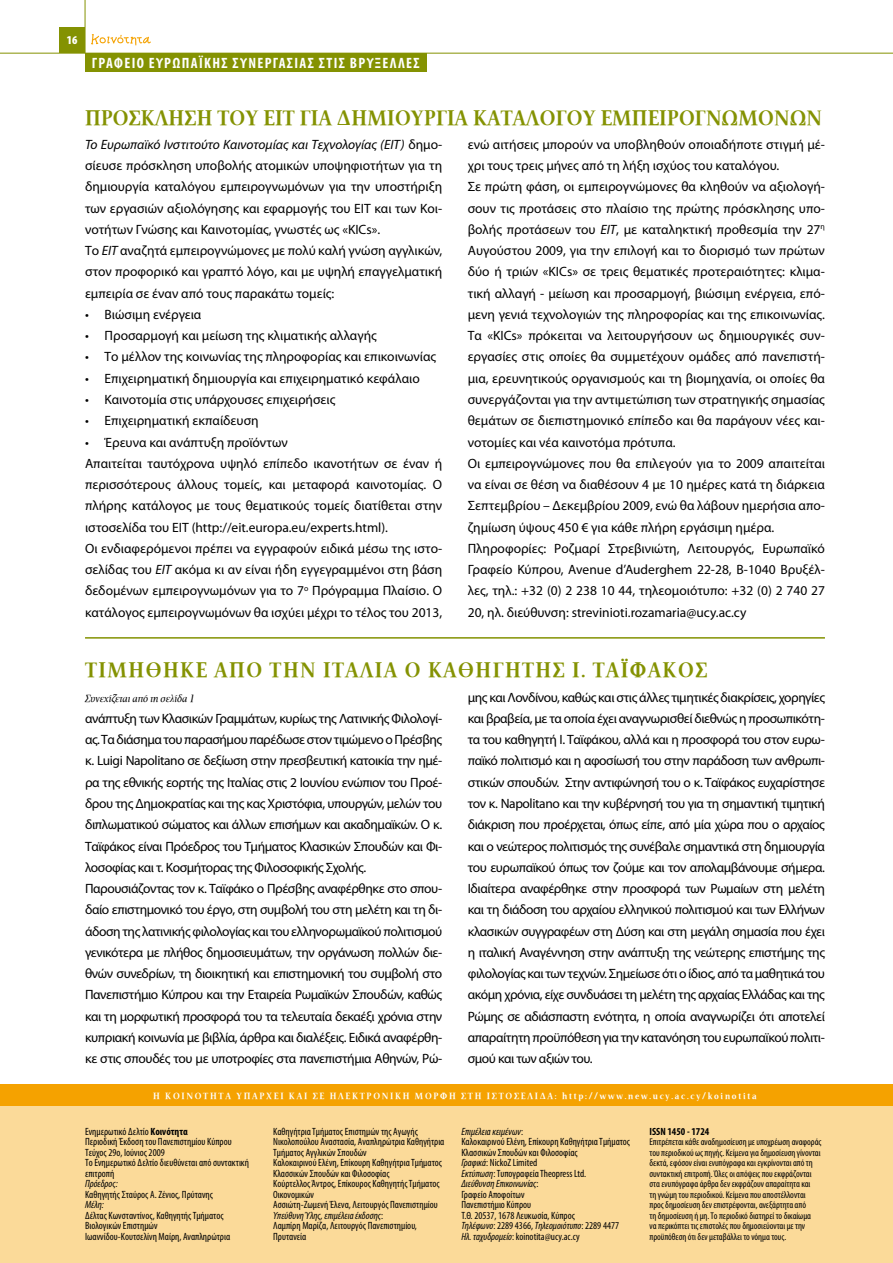
<style>
.page{position:relative;width:893px;height:1263px;background:#fff}
.page>*{position:absolute;margin:0;border:0;box-sizing:border-box;transform-origin:0 0}
.t1{font:700 21px "PF Document";letter-spacing:.07em;color:#849202}
.t2{font:700 condensed 15px "Myriad Pro";letter-spacing:.09em;color:#fff}
.t3{font:13.5px/21.3px "Myriad Pro";letter-spacing:-.005em;color:#000}
.t4{font:13.5px/21.3px "Myriad Pro";letter-spacing:-.03em;color:#000}
.t5{font:900 condensed 12px "Myriad Pro";color:#fff}
.t6{font:condensed 10.5px/10.5px "Myriad Pro";color:#000}
.t7{font:italic 10.5px "PF Document";color:#000}
.t8{font:italic condensed 10.5px "Myriad Pro";color:#000}
.t9{font:700 condensed 10.5px "Myriad Pro";color:#000}
.t10{font:condensed 9.75px/10.5px "Myriad Pro";letter-spacing:-.005em;color:#000}
.t11{font:700 9px "PF Document";letter-spacing:.19em;color:#fff}
.s1{font-style:italic}
.s2{font-weight:700}
</style>
<div class="page">
<hr style="left:0;top:53px;width:893px;height:1px;background:#849202">
<hr style="left:85px;top:0;width:1px;height:53px;background:#849202">
<div style="left:60px;top:27px;width:25px;height:26px;background:#849202"></div>
<svg style="left:91px;top:34px;width:60px;height:11px"></svg>
<div style="left:0;top:1096px;width:893px;height:167px;background:#fbda99"></div>
<div style="left:0;top:1084px;width:893px;height:22px;background:#f5a200"></div>
<div style="left:85px;top:53px;width:341px;height:18px;background:#849202"></div>
<hr style="left:85px;top:637px;width:740px;height:2px;background:#849202">
<p class="t5" style="left:67px;top:33px;width:12px">16</p>
<p class="t2" style="left:92px;top:53px;width:329px">ΓΡΑΦΕΙΟ ΕΥΡΩΠΑΪΚΗΣ ΣΥΝΕΡΓΑΣΙΑΣ ΣΤΙΣ ΒΡΥΞΕΛΛΕΣ</p>
<h1 class="t1" style="left:85px;top:106px;width:31px">Πρόσκληση</h1>
<h1 class="t1" style="left:218px;top:106px;width:15px">του</h1>
<h1 class="t1" style="left:264px;top:106px;width:48px">ΕΙΤ για</h1>
<h1 class="t1" style="left:337px;top:106px;width:15px">δημιουργία</h1>
<h1 class="t1" style="left:473px;top:106px;width:15px">καταλόγου</h1>
<h1 class="t1" style="left:601px;top:106px;width:16px">εμπειρογνωμόνων</h1>
<p class="t3" style="left:85px;top:133px;width:359px"><span class="s1">Το Ευρωπαϊκό Ινστιτούτο Καινοτομίας και Τεχνολογίας (ΕΙΤ)</span> δημο&shy;σίευσε πρόσκληση υποβολής ατομικών υποψηφιοτήτων για τη δημιουργία καταλόγου εμπειρογνωμόνων για την υποστήριξη των εργασιών αξιολόγησης και εφαρμογής του ΕΙΤ και των Κοι&shy;νοτήτων Γνώσης και Καινοτομίας, γνωστές ως «KICs».<br>Το <span class="s1">EIT</span> αναζητά εμπειρογνώμονες με πολύ καλή γνώση αγγλικών, στον προφορικό και γραπτό λόγο, και με υψηλή επαγγελματική εμπειρία σε έναν από τους παρακάτω τομείς:</p>
<p class="t3" style="left:85px;top:304px;width:118px">• Βιώσιμη ενέργεια</p>
<p class="t3" style="left:85px;top:325px;width:293px">• Προσαρμογή και μείωση της κλιματικής αλλαγής</p>
<p class="t3" style="left:85px;top:346px;width:353px">• Το μέλλον της κοινωνίας της πληροφορίας και επικοινωνίας</p>
<p class="t3" style="left:85px;top:367px;width:336px">• Επιχειρηματική δημιουργία και επιχειρηματικό κεφάλαιο</p>
<p class="t3" style="left:85px;top:389px;width:252px">• Καινοτομία στις υπάρχουσες επιχειρήσεις</p>
<p class="t3" style="left:85px;top:410px;width:175px">• Επιχειρηματική εκπαίδευση</p>
<p class="t3" style="left:85px;top:431px;width:359px">• Έρευνα και ανάπτυξη προϊόντων<br>Απαιτείται ταυτόχρονα υψηλό επίπεδο ικανοτήτων σε έναν ή περισσότερους άλλους τομείς, και μεταφορά καινοτομίας. Ο πλήρης κατάλογος με τους θεματικούς τομείς διατίθεται στην ιστοσελίδα του ΕΙΤ (http://eit.europa.eu/experts.html).<br>Οι ενδιαφερόμενοι πρέπει να εγγραφούν ειδικά μέσω της ιστο&shy;σελίδας του <span class="s1">ΕΙΤ</span> ακόμα κι αν είναι ήδη εγγεγραμμένοι στη βάση δεδομένων εμπειρογνωμόνων για το 7<sup>ο</sup> Πρόγραμμα Πλαίσιο. Ο κατάλογος εμπειρογνωμόνων θα ισχύει μέχρι το τέλος του 2013,</p>
<p class="t3" style="left:468px;top:133px;width:359px">ενώ αιτήσεις μπορούν να υποβληθούν οποιαδήποτε στιγμή μέ&shy;χρι τους τρεις μήνες από τη λήξη ισχύος του καταλόγου.<br>Σε πρώτη φάση, οι εμπειρογνώμονες θα κληθούν να αξιολογή&shy;σουν τις προτάσεις στο πλαίσιο της πρώτης πρόσκλησης υπο&shy;βολής προτάσεων του <span class="s1">ΕΙΤ</span>, με καταληκτική προθεσμία την 27<sup>η </sup>Αυγούστου 2009, για την επιλογή και το διορισμό των πρώτων δύο ή τριών «KICs» σε τρεις θεματικές προτεραιότητες: κλιμα&shy;τική αλλαγή - μείωση και προσαρμογή, βιώσιμη ενέργεια, επό&shy;μενη γενιά τεχνολογιών της πληροφορίας και της επικοινωνίας.<br>Τα «KICs» πρόκειται να λειτουργήσουν ως δημιουργικές συν&shy;εργασίες στις οποίες θα συμμετέχουν ομάδες από πανεπιστή&shy;μια, ερευνητικούς οργανισμούς και τη βιομηχανία, οι οποίες θα συνεργάζονται για την αντιμετώπιση των στρατηγικής σημασίας θεμάτων σε διεπιστημονικό επίπεδο και θα παράγουν νέες και&shy;νοτομίες και νέα καινοτόμα πρότυπα.<br>Οι εμπειρογνώμονες που θα επιλεγούν για το 2009 απαιτείται να είναι σε θέση να διαθέσουν 4 με 10 ημέρες κατά τη διάρκεια Σεπτεμβρίου – Δεκεμβρίου 2009, ενώ θα λάβουν ημερήσια απο&shy;ζημίωση ύψους 450 € για κάθε πλήρη εργάσιμη ημέρα.<br>Πληροφορίες: Ροζμαρί Στρεβινιώτη, Λειτουργός, Ευρωπαϊκό Γραφείο Κύπρου, Avenue d’Auderghem 22-28, B-1040 Βρυξέλ&shy;λες, τηλ.: +32 (0) 2 238 10 44, τηλεομοιότυπο: +32 (0) 2 740 27<br>20, ηλ. διεύθυνση: strevinioti.rozamaria@ucy.ac.cy</p>
<h1 class="t1" style="left:85px;top:658px;width:624px">ΤΙΜΗΘΗΚΕ ΑΠΟ ΤΗΝ ΙΤΑΛIΑ Ο ΚΑΘΗΓΗΤΗΣ Ι. ΤΑΪΦΑΚΟΣ</h1>
<p class="t7" style="left:85px;top:692px;width:111px">Συνεχίζεται από τη σελίδα 1</p>
<p class="t4" style="left:85px;top:707px;width:359px">ανάπτυξη των Κλασικών Γραμμάτων, κυρίως της Λατινικής Φιλολογί&shy;ας. Τα διάσημα του παρασήμου παρέδωσε στον τιμώμενο ο Πρέσβης κ. Luigi Napolitano σε δεξίωση στην πρεσβευτική κατοικία την ημέ&shy;ρα της εθνικής εορτής της Ιταλίας στις 2 Ιουνίου ενώπιον του Προέ&shy;δρου της Δημοκρατίας και της κας Χριστόφια, υπουργών, μελών του διπλωματικού σώματος και άλλων επισήμων και ακαδημαϊκών. Ο κ.<br>Ταϊφάκος είναι Πρόεδρος του Τμήματος Κλασικών Σπουδών και Φι&shy;λοσοφίας και τ. Κοσμήτορας της Φιλοσοφικής Σχολής.<br>Παρουσιάζοντας τον κ. Ταϊφάκο ο Πρέσβης αναφέρθηκε στο σπου&shy;δαίο επιστημονικό του έργο, στη συμβολή του στη μελέτη και τη δι&shy;άδοση της λατινικής φιλολογίας και του ελληνορωμαϊκού πολιτισμού γενικότερα με πλήθος δημοσιευμάτων, την οργάνωση πολλών διε&shy;θνών συνεδρίων, τη διοικητική και επιστημονική του συμβολή στο Πανεπιστήμιο Κύπρου και την Εταιρεία Ρωμαϊκών Σπουδών, καθώς και τη μορφωτική προσφορά του τα τελευταία δεκαέξι χρόνια στην κυπριακή κοινωνία με βιβλία, άρθρα και διαλέξεις. Ειδικά αναφέρθη&shy;κε στις σπουδές του με υποτροφίες στα πανεπιστήμια Αθηνών, Ρώ-</p>
<p class="t3" style="left:468px;top:686px;width:359px;text-align:justify">μης και Λονδίνου, καθώς και στις άλλες τιμητικές διακρίσεις, χορηγίες και βραβεία, με τα οποία έχει αναγνωρισθεί διεθνώς η προσωπικότη&shy;τα του καθηγητή Ι. Ταϊφάκου, αλλά και η προσφορά του στον ευρω&shy;παϊκό πολιτισμό και η αφοσίωσή του στην παράδοση των ανθρωπι&shy;στικών σπουδών. Στην αντιφώνησή του ο κ. Ταϊφάκος ευχαρίστησε τον κ. Napolitano και την κυβέρνησή του για τη σημαντική τιμητική διάκριση που προέρχεται, όπως είπε, από μία χώρα που ο αρχαίος και ο νεώτερος πολιτισμός της συνέβαλε σημαντικά στη δημιουργία του ευρωπαϊκού όπως τον ζούμε και τον απολαμβάνουμε σήμερα.<br>Ιδιαίτερα αναφέρθηκε στην προσφορά των Ρωμαίων στη μελέτη και τη διάδοση του αρχαίου ελληνικού πολιτισμού και των Ελλήνων κλασικών συγγραφέων στη Δύση και στη μεγάλη σημασία που έχει η ιταλική Αναγέννηση στην ανάπτυξη της νεώτερης επιστήμης της φιλολογίας και των τεχνών. Σημείωσε ότι ο ίδιος, από τα μαθητικά του ακόμη χρόνια, είχε συνδυάσει τη μελέτη της αρχαίας Ελλάδας και της Ρώμης σε αδιάσπαστη ενότητα, η οποία αναγνωρίζει ότι αποτελεί απαραίτητη προϋπόθεση για την κατανόηση του ευρωπαϊκού πολιτι&shy;σμού και των αξιών του.</p>
<p class="t11" style="left:153px;top:1091px;width:605px">Η ΚΟΙΝΟΤΗΤΑ ΥΠΑΡΧΕΙ ΚΑΙ ΣΕ ΗΛΕΚΤΡΟΝΙΚΗ ΜΟΡΦΗ ΣΤΗ ΙΣΤΟΣΕΛΙΔΑ: http://www.new.ucy.ac.cy/koinotita</p>
<p class="t6" style="left:85px;top:1126px;width:166px">Ενημερωτικό Δελτίο <span class="s2">Κοινότητα<br></span>Περιοδική Έκδοση του Πανεπιστημίου Κύπρου<br>Τεύχος 29ο, Ιούνιος 2009<br>Το Ενημερωτικό Δελτίο διευθύνεται από συντακτική επιτροπή</p>
<p class="t8" style="left:85px;top:1177px;width:34px">Πρόεδρος:</p>
<p class="t6" style="left:85px;top:1189px;width:129px">Καθηγητής Σταύρος Α. Ζένιος, Πρύτανης</p>
<p class="t8" style="left:85px;top:1198px;width:20px">Μέλη:</p>
<p class="t6" style="left:85px;top:1210px;width:147px">Δέλτας Κωνσταντίνος, Καθηγητής Τμήματος<br>Βιολογικών Επιστημών<br>Ιωαννίδου-Κουτσελίνη Μαίρη, Αναπληρώτρια</p>
<p class="t6" style="left:273px;top:1126px;width:173px">Καθηγήτρια Τμήματος Επιστημών της Αγωγής Νικολοπούλου Αναστασία, Αναπληρώτρια Καθηγήτρια Τμήματος Αγγλικών Σπουδών<br>Καλοκαιρινού Ελένη, Επίκουρη Καθηγήτρια Τμήματος Κλασσικών Σπουδών και Φιλοσοφίας<br>Κούρτελλος Άντρος, Επίκουρος Καθηγητής Τμήματος Οικονομικών<br>Ασσιώτη-Ζωμενή Έλενα, Λειτουργός Πανεπιστημίου <span class="s1">Υπεύθυνη Ύλης, επιμέλεια έκδοσης</span>:<br>Λαμπίρη Μαρίζα, Λειτουργός Πανεπιστημίου, Πρυτανεία</p>
<p class="t6" style="left:461px;top:1126px;width:170px"><span class="s1">Επιμέλεια κειμένων</span>:<br>Καλοκαιρινού Ελένη, Επίκουρη Καθηγήτρια Τμήματος<br>Κλασσικών Σπουδών και Φιλοσοφίας<br><span class="s1">Γραφικά</span>: NickoZ Limited<br><span class="s1">Εκτύπωση</span>: Τυπογραφεία Theopress Ltd.<br><span class="s1">Διεύθυνση Επικοινωνίας</span>:<br>Γραφείο Αποφοίτων<br>Πανεπιστήμιο Κύπρου<br>Τ.Θ. 20537, 1678 Λευκωσία, Κύπρος<br><span class="s1">Τηλέφωνο</span>: 2289 4366, <span class="s1">Τηλεομοιότυπο</span>: 2289 4477<br><span class="s1">Ηλ. ταχυδρομείο</span>: koinotita@ucy.ac.cy</p>
<p class="t9" style="left:649px;top:1125px;width:61px">ISSN 1450 - 1724</p>
<p class="t10" style="left:649px;top:1137px;width:173px">Επιτρέπεται κάθε αναδημοσίευση με υποχρέωση αναφοράς του περιοδικού ως πηγής. Κείμενα για δημοσίευση γίνονται δεκτά, εφόσον είναι ενυπόγραφα και εγκρίνονται από τη συντακτική επιτροπή. Όλες οι απόψεις που εκφράζονται στα ενυπόγραφα άρθρα δεν εκφράζουν απαραίτητα και<br>τη γνώμη του περιοδικού. Κείμενα που αποστέλλονται προς δημοσίευση δεν επιστρέφονται, ανεξάρτητα από<br>τη δημοσίευση ή μη. Το περιοδικό διατηρεί το δικαίωμα<br>να περικόπτει τις επιστολές που δημοσιεύονται με την προϋπόθεση ότι δεν μεταβάλλει το νόημα τους.</p>
</div>
